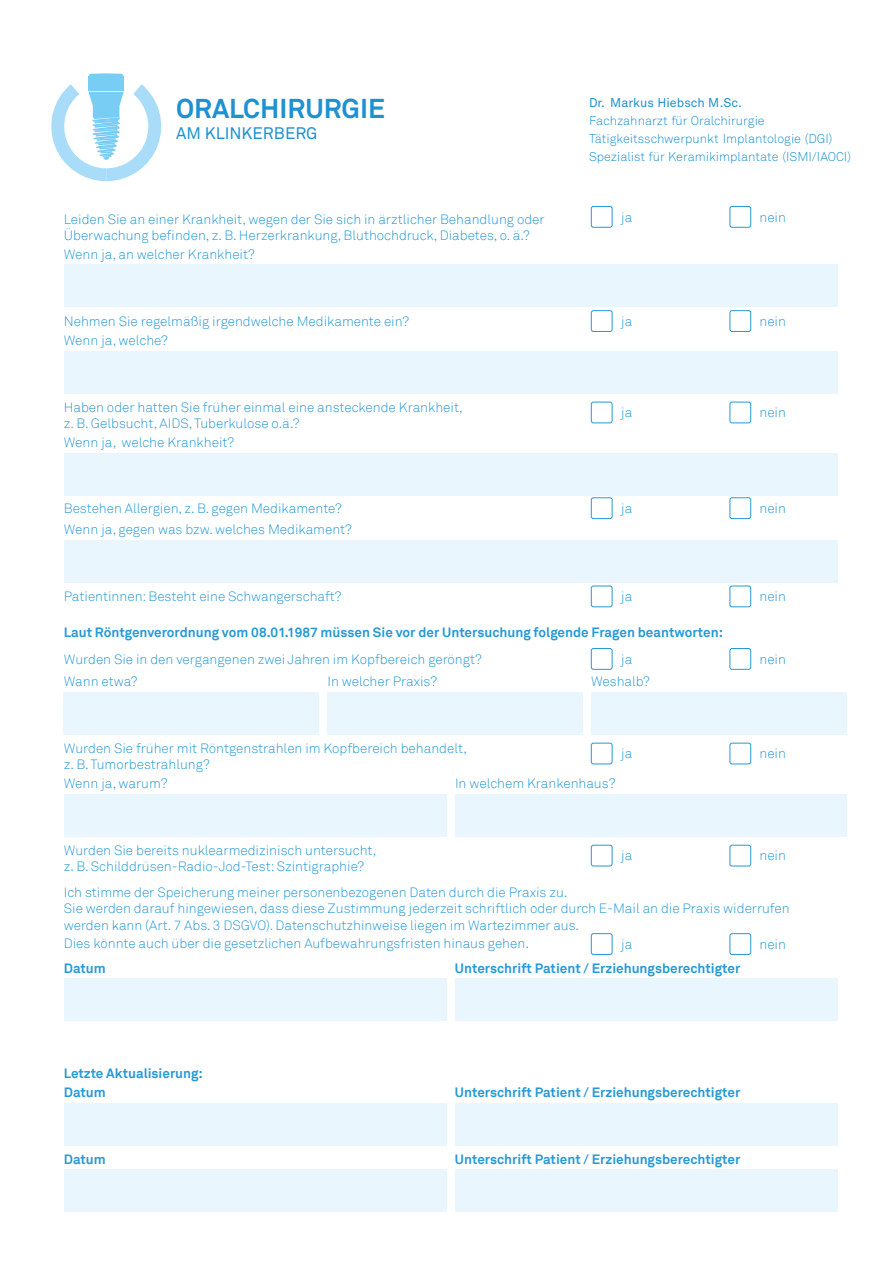
<style>
.page{position:relative;width:893px;height:1263px;background:#fff}
.page>*{position:absolute;margin:0;border:0;box-sizing:border-box;transform-origin:0 0}
.t1{font:700 27px "Akkurat Std";color:#1d91d1}
.t2{font:16.5px "Akkurat Std";color:#1d91d1}
.t3{font:300 13.5px/16.2px "Akkurat";color:#2699d6}
.t4{font:700 13.5px "Akkurat";color:#2699d6}
.t5{font:300 12.6px/18px "Akkurat Std";color:#1d91d1}
.t6{font:12.6px "Akkurat Std";color:#1d91d1}
.t7{font:300 10.5px "Akkurat Std";color:#1d91d1}
</style>
<div class="page">
<svg style="left:88px;top:73px;width:36px;height:3px"></svg>
<div style="left:88px;top:77px;width:36px;height:14px;background:#78cdf4"></div>
<svg style="left:51px;top:84px;width:111px;height:97px"></svg>
<div style="left:64px;top:265px;width:774px;height:42px;background:#e9f6fe"></div>
<div style="left:591px;top:206px;width:21px;height:21px;border:1px solid #2699d6;border-radius:2px"></div>
<div style="left:730px;top:206px;width:21px;height:21px;border:1px solid #2699d6;border-radius:2px"></div>
<div style="left:64px;top:351px;width:774px;height:42px;background:#e9f6fe"></div>
<div style="left:591px;top:310px;width:21px;height:22px;border:1px solid #2699d6;border-radius:2px"></div>
<div style="left:730px;top:310px;width:21px;height:22px;border:1px solid #2699d6;border-radius:2px"></div>
<div style="left:64px;top:453px;width:774px;height:42px;background:#e9f6fe"></div>
<div style="left:591px;top:402px;width:21px;height:21px;border:1px solid #2699d6;border-radius:2px"></div>
<div style="left:730px;top:402px;width:21px;height:21px;border:1px solid #2699d6;border-radius:2px"></div>
<div style="left:64px;top:978px;width:382px;height:43px;background:#e9f6fe"></div>
<div style="left:455px;top:978px;width:383px;height:43px;background:#e9f6fe"></div>
<div style="left:64px;top:540px;width:774px;height:43px;background:#e9f6fe"></div>
<div style="left:591px;top:497px;width:21px;height:22px;border:1px solid #2699d6;border-radius:2px"></div>
<div style="left:730px;top:497px;width:21px;height:22px;border:1px solid #2699d6;border-radius:2px"></div>
<div style="left:64px;top:692px;width:255px;height:42px;background:#e9f6fe"></div>
<div style="left:591px;top:648px;width:21px;height:21px;border:1px solid #2699d6;border-radius:2px"></div>
<div style="left:730px;top:648px;width:21px;height:21px;border:1px solid #2699d6;border-radius:2px"></div>
<div style="left:327px;top:692px;width:256px;height:42px;background:#e9f6fe"></div>
<div style="left:591px;top:692px;width:255px;height:42px;background:#e9f6fe"></div>
<div style="left:64px;top:794px;width:382px;height:42px;background:#e9f6fe"></div>
<div style="left:591px;top:743px;width:21px;height:21px;border:1px solid #2699d6;border-radius:2px"></div>
<div style="left:730px;top:743px;width:21px;height:21px;border:1px solid #2699d6;border-radius:2px"></div>
<div style="left:455px;top:794px;width:391px;height:42px;background:#e9f6fe"></div>
<div style="left:591px;top:845px;width:21px;height:21px;border:1px solid #2699d6;border-radius:2px"></div>
<div style="left:730px;top:845px;width:21px;height:21px;border:1px solid #2699d6;border-radius:2px"></div>
<div style="left:591px;top:586px;width:21px;height:21px;border:1px solid #2699d6;border-radius:2px"></div>
<div style="left:730px;top:586px;width:21px;height:21px;border:1px solid #2699d6;border-radius:2px"></div>
<div style="left:64px;top:1169px;width:382px;height:43px;background:#e9f6fe"></div>
<div style="left:455px;top:1169px;width:383px;height:43px;background:#e9f6fe"></div>
<div style="left:64px;top:1103px;width:382px;height:42px;background:#e9f6fe"></div>
<div style="left:455px;top:1103px;width:383px;height:42px;background:#e9f6fe"></div>
<div style="left:591px;top:933px;width:21px;height:22px;border:1px solid #2699d6;border-radius:2px"></div>
<div style="left:730px;top:933px;width:21px;height:22px;border:1px solid #2699d6;border-radius:2px"></div>
<h1 class="t1" style="left:173px;top:92px;width:210px">ORALCHIRURGIE</h1>
<p class="t2" style="left:173px;top:123px;width:143px">AM KLINKERBERG</p>
<p class="t2" style="left:176px;top:123px;width:143px">AM KLINKERBERG</p>
<p class="t6" style="left:589px;top:96px;width:154px">Dr. Markus Hiebsch M.Sc.</p>
<p class="t5" style="left:589px;top:112px;width:263px">Fachzahnarzt für Oralchirurgie<br>Tätigkeitsschwerpunkt Implantologie (DGI)<br>Spezialist für Keramikimplantate (ISMI/IAOCI)</p>
<p class="t6" style="left:592px;top:96px;width:154px">Dr. Markus Hiebsch M.Sc.</p>
<p class="t5" style="left:592px;top:112px;width:263px">Fachzahnarzt für Oralchirurgie<br>Tätigkeitsschwerpunkt Implantologie (DGI)<br>Spezialist für Keramikimplantate (ISMI/IAOCI)</p>
<p class="t3" style="left:64px;top:212px;width:482px">Leiden Sie an einer Krankheit, wegen der Sie sich in ärztlicher Behandlung oder<br>Überwachung befinden, z. B. Herzerkrankung, Bluthochdruck, Diabetes, o. ä.?</p>
<p class="t3" style="left:621px;top:209px;width:13px">ja</p>
<p class="t3" style="left:759px;top:209px;width:28px">nein</p>
<p class="t3" style="left:64px;top:246px;width:192px">Wenn ja, an welcher Krankheit?</p>
<p class="t7" style="left:103px;top:234px;width:248px">Dr. Markus Hiebsch | Klinkerberg 2 | 86152 Augsburg</p>
<p class="t7" style="left:106px;top:234px;width:248px">Dr. Markus Hiebsch | Klinkerberg 2 | 86152 Augsburg</p>
<p class="t3" style="left:64px;top:312px;width:347px;line-height:19.2px">Nehmen Sie regelmäßig irgendwelche Medikamente ein?<br>Wenn ja, welche?</p>
<p class="t3" style="left:621px;top:313px;width:13px">ja</p>
<p class="t3" style="left:759px;top:313px;width:28px">nein</p>
<p class="t3" style="left:64px;top:399px;width:401px">Haben oder hatten Sie früher einmal eine ansteckende Krankheit, z. B. Gelbsucht, AIDS, Tuberkulose o.ä.?</p>
<p class="t3" style="left:621px;top:405px;width:13px">ja</p>
<p class="t3" style="left:759px;top:405px;width:28px">nein</p>
<p class="t3" style="left:64px;top:435px;width:172px">Wenn ja, welche Krankheit?</p>
<p class="t3" style="left:64px;top:500px;width:279px">Bestehen Allergien, z. B. gegen Medikamente?</p>
<p class="t3" style="left:621px;top:500px;width:13px">ja</p>
<p class="t3" style="left:759px;top:500px;width:28px">nein</p>
<p class="t3" style="left:64px;top:522px;width:290px">Wenn ja, gegen was bzw. welches Medikament?</p>
<p class="t3" style="left:64px;top:589px;width:279px">Patientinnen: Besteht eine Schwangerschaft?</p>
<p class="t3" style="left:621px;top:589px;width:13px">ja</p>
<p class="t3" style="left:759px;top:589px;width:28px">nein</p>
<p class="t4" style="left:64px;top:624px;width:661px">Laut Röntgenverordnung vom 08.01.1987 müssen Sie vor der Untersuchung folgende Fragen beantworten:</p>
<p class="t3" style="left:64px;top:674px;width:75px">Wann etwa?</p>
<p class="t3" style="left:64px;top:651px;width:419px">Wurden Sie in den vergangenen zwei Jahren im Kopfbereich geröngt?</p>
<p class="t3" style="left:621px;top:651px;width:13px">ja</p>
<p class="t3" style="left:759px;top:651px;width:28px">nein</p>
<p class="t3" style="left:327px;top:674px;width:111px">In welcher Praxis?</p>
<p class="t3" style="left:591px;top:674px;width:60px">Weshalb?</p>
<p class="t3" style="left:64px;top:740px;width:405px">Wurden Sie früher mit Röntgenstrahlen im Kopfbereich behandelt, z. B. Tumorbestrahlung?</p>
<p class="t3" style="left:621px;top:746px;width:13px">ja</p>
<p class="t3" style="left:759px;top:746px;width:28px">nein</p>
<p class="t3" style="left:455px;top:776px;width:162px">In welchem Krankenhaus?</p>
<p class="t3" style="left:64px;top:776px;width:105px">Wenn ja, warum?</p>
<p class="t3" style="left:64px;top:842px;width:314px">Wurden Sie bereits nuklearmedizinisch untersucht, z. B. Schilddrüsen-Radio-Jod-Test: Szintigraphie?</p>
<p class="t3" style="left:621px;top:848px;width:13px">ja</p>
<p class="t3" style="left:759px;top:848px;width:28px">nein</p>
<p class="t3" style="left:64px;top:885px;width:727px">Ich stimme der Speicherung meiner personenbezogenen Daten durch die Praxis zu.<br>Sie werden darauf hingewiesen, dass diese Zustimmung jederzeit schriftlich oder durch E-Mail an die Praxis widerrufen werden kann (Art. 7 Abs. 3 DSGVO). Datenschutzhinweise liegen im Wartezimmer aus.</p>
<p class="t3" style="left:64px;top:935px;width:467px">Dies könnte auch über die gesetzlichen Aufbewahrungsfristen hinaus gehen.</p>
<p class="t4" style="left:64px;top:959px;width:44px">Datum</p>
<p class="t4" style="left:455px;top:959px;width:287px">Unterschrift Patient / Erziehungsberechtigter</p>
<p class="t3" style="left:621px;top:936px;width:13px">ja</p>
<p class="t3" style="left:759px;top:936px;width:28px">nein</p>
<p class="t4" style="left:64px;top:1065px;width:141px">Letzte Aktualisierung:</p>
<p class="t4" style="left:64px;top:1084px;width:44px">Datum</p>
<p class="t4" style="left:455px;top:1084px;width:287px">Unterschrift Patient / Erziehungsberechtigter</p>
<p class="t4" style="left:64px;top:1150px;width:44px">Datum</p>
<p class="t4" style="left:455px;top:1150px;width:287px">Unterschrift Patient / Erziehungsberechtigter</p>
</div>
